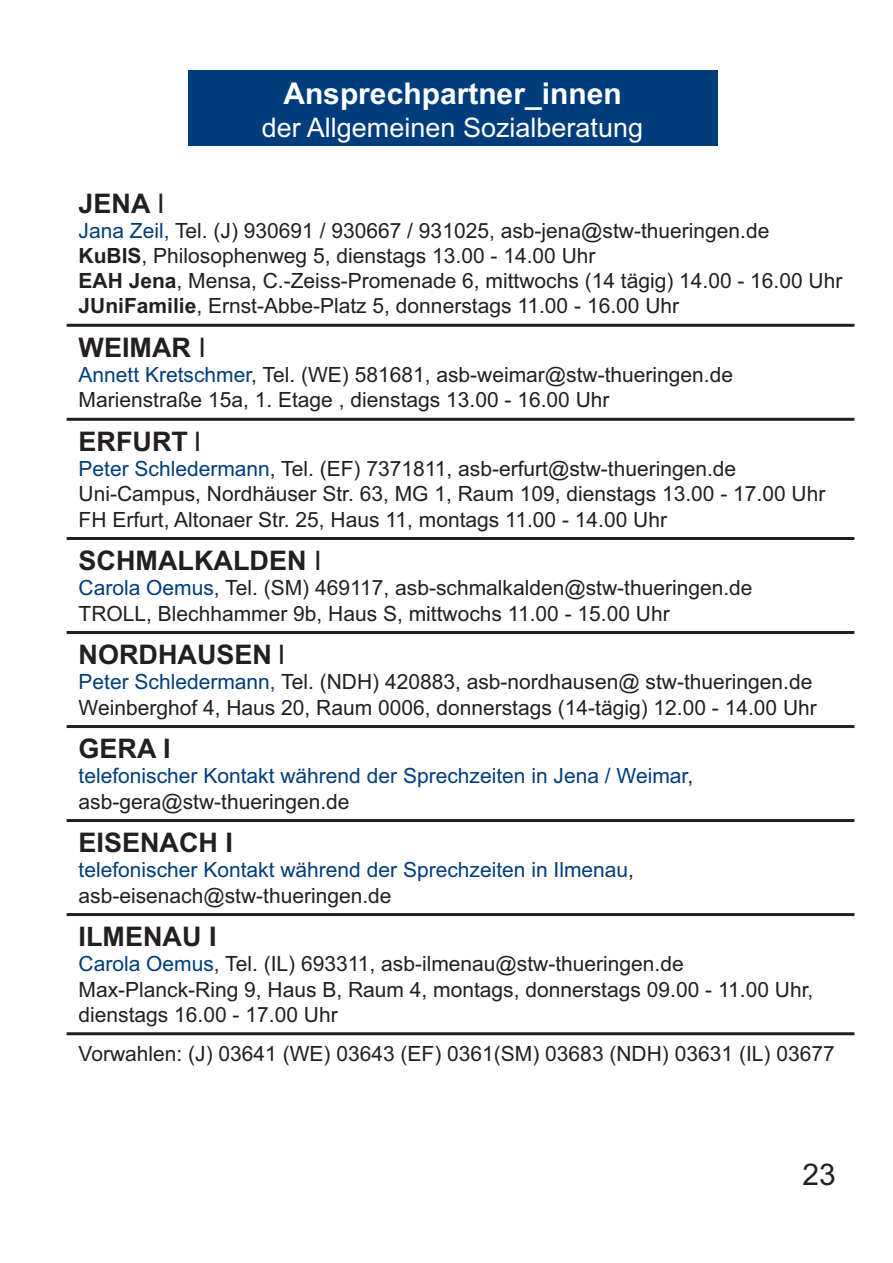
<style>
.page{position:relative;width:893px;height:1263px;background:#fff}
.page>*{position:absolute;margin:0;border:0;box-sizing:border-box;transform-origin:0 0}
.t1{font:700 30px "Arial";color:#fff}
.t2{font:30px "Arial";color:#231f20}
.t3{font:700 27px "Arial";color:#231f20}
.t4{font:27px "Arial";color:#fff}
.t5{font:21px/25.2px "Arial";color:#231f20}
.t6{font:21px/25.2px "Arial";color:#003d7d}
.s1{font-weight:400}
.s2{color:#003d7d}
.s3{font-weight:700}
.s4{color:#231f20}
</style>
<div class="page">
<div style="left:188px;top:70px;width:529px;height:76px;background:#003d7d"></div>
<hr style="left:67px;top:324px;width:787px;height:3px;background:#231f20">
<hr style="left:67px;top:418px;width:787px;height:3px;background:#231f20">
<hr style="left:67px;top:537px;width:787px;height:3px;background:#231f20">
<hr style="left:67px;top:631px;width:787px;height:3px;background:#231f20">
<hr style="left:67px;top:725px;width:787px;height:3px;background:#231f20">
<hr style="left:67px;top:819px;width:787px;height:3px;background:#231f20">
<hr style="left:67px;top:913px;width:787px;height:3px;background:#231f20">
<hr style="left:67px;top:1032px;width:787px;height:3px;background:#231f20">
<h1 class="t1" style="left:283px;top:83px;width:340px">Ansprechpartner_innen</h1>
<p class="t4" style="left:262px;top:117px;width:383px">der Allgemeinen Sozialberatung</p>
<p class="t3" style="left:79px;top:193px;width:88px">JENA <span class="s1">I</span></p>
<p class="t5" style="left:79px;top:220px;width:765px"><span class="s2">Jana Zeil,</span> Tel. (J) 930691 / 930667 / 931025, asb-jena@stw-thueringen.de <span class="s3">KuBIS</span>, Philosophenweg 5, dienstags 13.00 - 14.00 Uhr<br><span class="s3">EAH Jena</span>, Mensa, C.-Zeiss-Promenade 6, mittwochs (14 tägig) 14.00 - 16.00 Uhr <span class="s3">JUniFamilie</span>, Ernst-Abbe-Platz 5, donnerstags 11.00 - 16.00 Uhr</p>
<p class="t3" style="left:79px;top:338px;width:129px">WEIMAR <span class="s1">I</span></p>
<p class="t5" style="left:79px;top:364px;width:656px"><span class="s2">Annett Kretschmer</span>, Tel. (WE) 581681, asb-weimar@stw-thueringen.de<br>Marienstraße 15a, 1. Etage , dienstags 13.00 - 16.00 Uhr</p>
<p class="t3" style="left:79px;top:432px;width:124px">ERFURT <span class="s1">I</span></p>
<p class="t5" style="left:79px;top:458px;width:748px"><span class="s2">Peter Schledermann</span>, Tel. (EF) 7371811, asb-erfurt@stw-thueringen.de<br>Uni-Campus, Nordhäuser Str. 63, MG 1, Raum 109, dienstags 13.00 - 17.00 Uhr<br>FH Erfurt, Altonaer Str. 25, Haus 11, montags 11.00 - 14.00 Uhr</p>
<p class="t3" style="left:79px;top:551px;width:244px">SCHMALKALDEN <span class="s1">I</span></p>
<p class="t5" style="left:79px;top:577px;width:675px"><span class="s2">Carola Oemus</span>, Tel. (SM) 469117, asb-schmalkalden@stw-thueringen.de<br>TROLL, Blechhammer 9b, Haus S, mittwochs 11.00 - 15.00 Uhr</p>
<p class="t3" style="left:79px;top:645px;width:208px">NORDHAUSEN <span class="s1">I</span></p>
<p class="t5" style="left:79px;top:671px;width:740px"><span class="s2">Peter Schledermann,</span> Tel. (NDH) 420883, asb-nordhausen@ stw-thueringen.de<br>Weinberghof 4, Haus 20, Raum 0006, donnerstags (14-tägig) 12.00 - 14.00 Uhr</p>
<p class="t3" style="left:79px;top:739px;width:93px">GERA I</p>
<p class="t6" style="left:79px;top:765px;width:616px">telefonischer Kontakt während der Sprechzeiten in Jena / Weimar<span class="s4">, asb-gera@stw-thueringen.de</span></p>
<p class="t3" style="left:79px;top:833px;width:156px">EISENACH I</p>
<p class="t6" style="left:79px;top:859px;width:557px">telefonischer Kontakt während der Sprechzeiten in Ilmenau<span class="s4">, asb-eisenach@stw-thueringen.de</span></p>
<p class="t3" style="left:79px;top:927px;width:139px">ILMENAU I</p>
<p class="t5" style="left:79px;top:953px;width:736px"><span class="s2">Carola Oemus</span>, Tel. (IL) 693311, asb-ilmenau@stw-thueringen.de<br>Max-Planck-Ring 9, Haus B, Raum 4, montags, donnerstags 09.00 - 11.00 Uhr, dienstags 16.00 - 17.00 Uhr</p>
<p class="t5" style="left:79px;top:1043px;width:757px">Vorwahlen: (J) 03641 (WE) 03643 (EF) 0361(SM) 03683 (NDH) 03631 (IL) 03677</p>
<h1 class="t2" style="left:802px;top:1164px;width:35px">23</h1>
</div>
